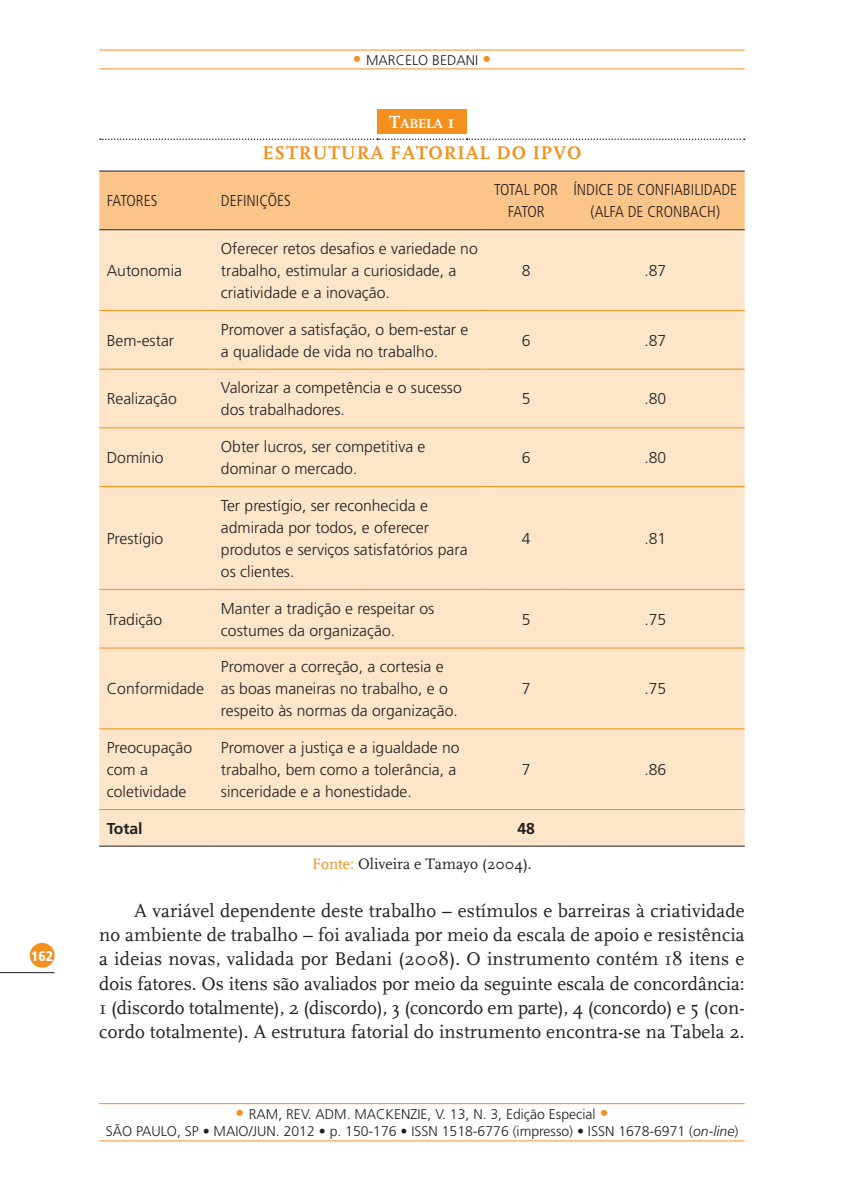
<style>
.page{position:relative;width:844px;height:1191px;background:#fff}
.page>*{position:absolute;margin:0;border:0;box-sizing:border-box;transform-origin:0 0}
.t1{font:19.25px/24.2px "FF Scala Definitive";letter-spacing:.005em;color:#231f20;text-align:justify}
.t2{font:700 19.25px "FF Scala Definitiver";letter-spacing:.05em;color:#f4901d}
.t3{font:300 15.75px/22.1px "Frutiger LT Std";color:#231f20}
.t4{font:300 condensed 15.75px/22.1px "Frutiger LT Std";color:#231f20;text-align:center}
.t5{font:15.75px "FF Scala Definitive";color:#231f20}
.t6{font:300 condensed 15.75px/22.1px "Frutiger LT Std";letter-spacing:-.025em;color:#231f20;text-align:center}
.t7{font:700 15.75px "Frutiger LT Std";color:#231f20}
.t8{font:300 14px/16.8px "Frutiger LT Std";color:#231f20;text-align:center}
.t9{font:900 condensed 14px "Frutiger LT Std";color:#fff}
.t10{font:700 13.83px "FF Scala Definitiver";color:#fff}
.s1{font-size:17.5px;color:#f4901d}
.s2{font-size:18.38px}
.s3{color:#f4901d}
.s4{font-style:italic}
</style>
<div class="page">
<div style="left:30px;top:943px;width:25px;height:24px;background:#f4901d;border-radius:50%"></div>
<hr style="left:0;top:972px;width:55px;height:1px;background:#231f20">
<hr style="left:99px;top:68px;width:645px;height:1px;background:#f4901d">
<hr style="left:99px;top:50px;width:645px;height:1px;background:#f4901d">
<hr style="left:99px;top:1140px;width:645px;height:1px;background:#f4901d">
<hr style="left:99px;top:1103px;width:645px;height:1px;background:#f4901d">
<div style="left:377px;top:109px;width:89px;height:25px;background:#f4901d"></div>
<svg style="left:100px;top:138px;width:644px;height:2px"></svg>
<div style="left:99px;top:172px;width:645px;height:57px;background:#fbc488"></div>
<div style="left:99px;top:230px;width:645px;height:615px;background:#fde5c9"></div>
<hr style="left:99px;top:171px;width:114px;height:1px;background:#231f20">
<hr style="left:213px;top:171px;width:273px;height:1px;background:#231f20">
<hr style="left:486px;top:171px;width:80px;height:1px;background:#231f20">
<hr style="left:566px;top:171px;width:178px;height:1px;background:#231f20">
<hr style="left:99px;top:229px;width:114px;height:1px;background:#231f20">
<hr style="left:213px;top:229px;width:273px;height:1px;background:#231f20">
<hr style="left:486px;top:229px;width:80px;height:1px;background:#231f20">
<hr style="left:566px;top:229px;width:178px;height:1px;background:#231f20">
<hr style="left:99px;top:845px;width:114px;height:1px;background:#231f20">
<hr style="left:213px;top:845px;width:273px;height:1px;background:#231f20">
<hr style="left:486px;top:845px;width:80px;height:1px;background:#231f20">
<hr style="left:566px;top:845px;width:178px;height:1px;background:#231f20">
<hr style="left:99px;top:310px;width:114px;height:1px;background:#f4901d">
<hr style="left:213px;top:310px;width:273px;height:1px;background:#f4901d">
<hr style="left:486px;top:310px;width:80px;height:1px;background:#f4901d">
<hr style="left:566px;top:310px;width:178px;height:1px;background:#f4901d">
<hr style="left:99px;top:369px;width:114px;height:1px;background:#f4901d">
<hr style="left:213px;top:369px;width:273px;height:1px;background:#f4901d">
<hr style="left:486px;top:369px;width:80px;height:1px;background:#f4901d">
<hr style="left:566px;top:369px;width:178px;height:1px;background:#f4901d">
<hr style="left:99px;top:427px;width:114px;height:1px;background:#f4901d">
<hr style="left:213px;top:427px;width:273px;height:1px;background:#f4901d">
<hr style="left:486px;top:427px;width:80px;height:1px;background:#f4901d">
<hr style="left:566px;top:427px;width:178px;height:1px;background:#f4901d">
<hr style="left:99px;top:486px;width:114px;height:1px;background:#f4901d">
<hr style="left:213px;top:486px;width:273px;height:1px;background:#f4901d">
<hr style="left:486px;top:486px;width:80px;height:1px;background:#f4901d">
<hr style="left:566px;top:486px;width:178px;height:1px;background:#f4901d">
<hr style="left:99px;top:589px;width:114px;height:1px;background:#f4901d">
<hr style="left:213px;top:589px;width:273px;height:1px;background:#f4901d">
<hr style="left:486px;top:589px;width:80px;height:1px;background:#f4901d">
<hr style="left:566px;top:589px;width:178px;height:1px;background:#f4901d">
<hr style="left:99px;top:647px;width:114px;height:1px;background:#f4901d">
<hr style="left:213px;top:647px;width:273px;height:1px;background:#f4901d">
<hr style="left:486px;top:647px;width:80px;height:1px;background:#f4901d">
<hr style="left:566px;top:647px;width:178px;height:1px;background:#f4901d">
<hr style="left:99px;top:728px;width:114px;height:1px;background:#f4901d">
<hr style="left:213px;top:728px;width:273px;height:1px;background:#f4901d">
<hr style="left:486px;top:728px;width:80px;height:1px;background:#f4901d">
<hr style="left:566px;top:728px;width:178px;height:1px;background:#f4901d">
<hr style="left:99px;top:809px;width:114px;height:1px;background:#f4901d">
<hr style="left:213px;top:809px;width:273px;height:1px;background:#f4901d">
<hr style="left:486px;top:809px;width:80px;height:1px;background:#f4901d">
<hr style="left:566px;top:809px;width:178px;height:1px;background:#f4901d">
<p class="t9" style="left:31px;top:947px;width:23px">162</p>
<p class="t8" style="left:352px;top:51px;width:140px"><span class="s1">•</span> MARCELO BEDANI <span class="s1">•</span></p>
<p class="t10" style="left:389px;top:116px;width:67px"><span class="s2">T</span>ABELA <span class="s2">1</span></p>
<p class="t2" style="left:262px;top:141px;width:320px">ESTRUTURA FATORIAL DO IPVO</p>
<p class="t4" style="left:107px;top:190px;width:52px">FATORES</p>
<p class="t4" style="left:221px;top:190px;width:72px">DEFINIÇÕES</p>
<p class="t6" style="left:494px;top:179px;width:64px">TOTAL POR<br>FATOR</p>
<p class="t4" style="left:573px;top:179px;width:165px">ÍNDICE DE CONFIABILIDADE (ALFA DE CRONBACH)</p>
<p class="t3" style="left:107px;top:260px;width:77px">Autonomia</p>
<p class="t3" style="left:107px;top:329px;width:69px">Bem-estar</p>
<p class="t3" style="left:221px;top:238px;width:258px">Oferecer retos desafios e variedade no trabalho, estimular a curiosidade, a criatividade e a inovação.</p>
<p class="t3" style="left:521px;top:260px;width:10px">8</p>
<p class="t3" style="left:644px;top:260px;width:23px">.87</p>
<p class="t3" style="left:221px;top:318px;width:249px">Promover a satisfação, o bem-estar e a qualidade de vida no trabalho.</p>
<p class="t3" style="left:521px;top:329px;width:10px">6</p>
<p class="t3" style="left:644px;top:329px;width:23px">.87</p>
<p class="t3" style="left:107px;top:388px;width:71px">Realização</p>
<p class="t3" style="left:221px;top:377px;width:242px">Valorizar a competência e o sucesso dos trabalhadores.</p>
<p class="t3" style="left:521px;top:388px;width:10px">5</p>
<p class="t3" style="left:644px;top:388px;width:23px">.80</p>
<p class="t3" style="left:107px;top:447px;width:58px">Domínio</p>
<p class="t3" style="left:221px;top:436px;width:206px">Obter lucros, ser competitiva e dominar o mercado.</p>
<p class="t3" style="left:521px;top:447px;width:10px">6</p>
<p class="t3" style="left:644px;top:447px;width:23px">.80</p>
<p class="t3" style="left:107px;top:527px;width:58px">Prestígio</p>
<p class="t3" style="left:221px;top:494px;width:248px">Ter prestígio, ser reconhecida e admirada por todos, e oferecer produtos e serviços satisfatórios para os clientes.</p>
<p class="t3" style="left:521px;top:527px;width:10px">4</p>
<p class="t3" style="left:644px;top:527px;width:23px">.81</p>
<p class="t3" style="left:107px;top:608px;width:57px">Tradição</p>
<p class="t3" style="left:221px;top:597px;width:215px">Manter a tradição e respeitar os costumes da organização.</p>
<p class="t3" style="left:521px;top:608px;width:10px">5</p>
<p class="t3" style="left:644px;top:608px;width:23px">.75</p>
<p class="t3" style="left:107px;top:678px;width:99px">Conformidade</p>
<p class="t3" style="left:221px;top:656px;width:238px">Promover a correção, a cortesia e as boas maneiras no trabalho, e o respeito às normas da organização.</p>
<p class="t3" style="left:107px;top:737px;width:87px">Preocupação com a coletividade</p>
<p class="t3" style="left:221px;top:737px;width:240px">Promover a justiça e a igualdade no trabalho, bem como a tolerância, a sinceridade e a honestidade.</p>
<p class="t3" style="left:521px;top:678px;width:10px">7</p>
<p class="t3" style="left:644px;top:678px;width:23px">.75</p>
<p class="t3" style="left:521px;top:759px;width:10px">7</p>
<p class="t3" style="left:644px;top:759px;width:23px">.86</p>
<p class="t7" style="left:107px;top:819px;width:37px">Total</p>
<p class="t7" style="left:517px;top:819px;width:19px">48</p>
<p class="t5" style="left:312px;top:855px;width:221px"><span class="s3">Fonte:</span> Oliveira e Tamayo (2004).</p>
<p class="t1" style="left:99px;top:899px;width:646px;text-indent:35px">A variável dependente deste trabalho – estímulos e barreiras à criatividade no ambiente de trabalho – foi avaliada por meio da escala de apoio e resistência a ideias novas, validada por Bedani (2008). O instrumento contém 18 itens e dois fatores. Os itens são avaliados por meio da seguinte escala de concordância:<br>1 (discordo totalmente), 2 (discordo), 3 (concordo em parte), 4 (concordo) e 5 (con&shy;cordo totalmente). A estrutura fatorial do instrumento encontra-se na Tabela 2.</p>
<p class="t8" style="left:106px;top:1106px;width:634px"><span class="s1">•</span> RAM, REV. ADM. MACKENZIE, V. 13, N. 3, Edição Especial <span class="s1">•<br></span>SÃO PAULO, SP • MAIO/JUN. 2012 • p. 150-176 • ISSN 1518-6776 (impresso) • ISSN 1678-6971 (<span class="s4">on-line</span>)</p>
</div>
